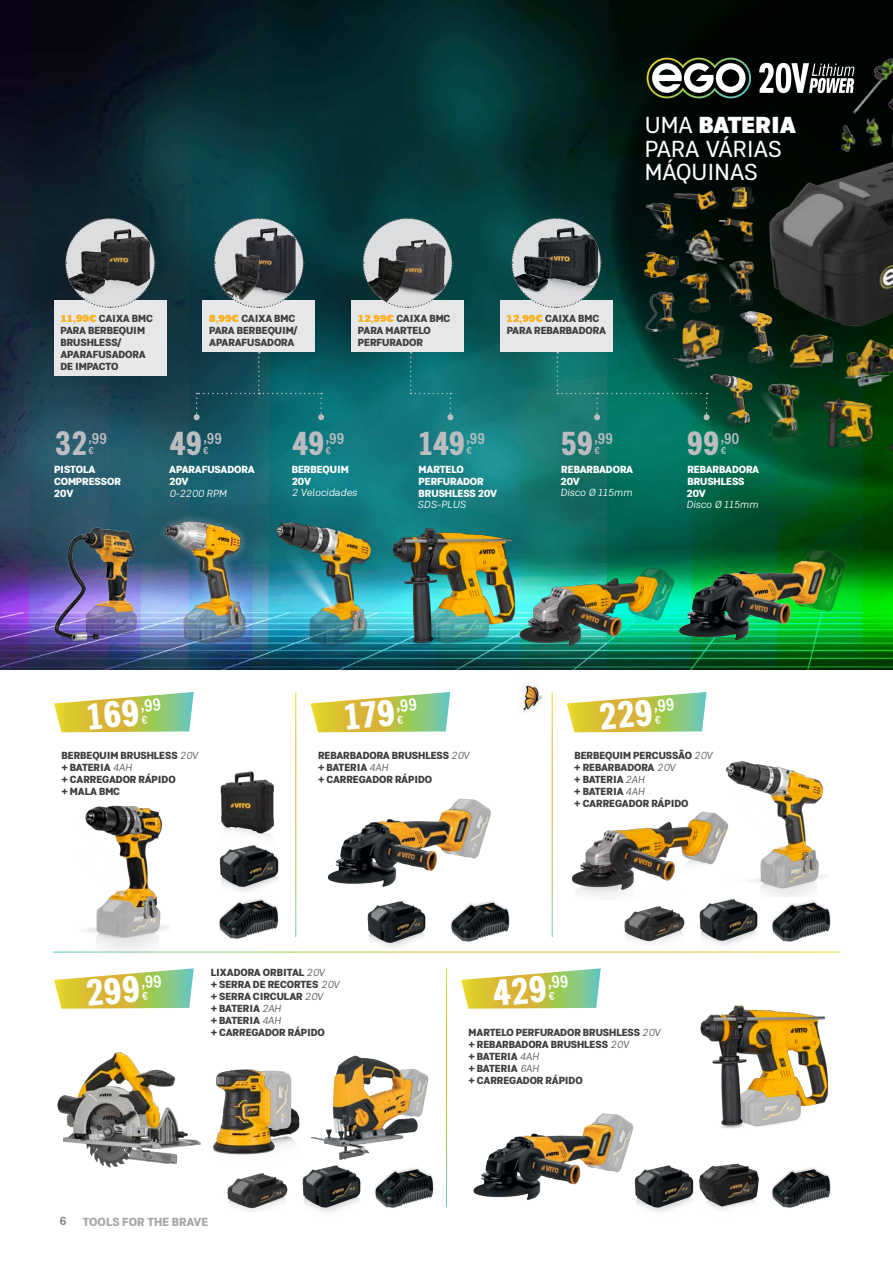
<style>
.page{position:relative;width:893px;height:1263px;background:#fff}
.page>*{position:absolute;margin:0;border:0;box-sizing:border-box;transform-origin:0 0}
.t1{font:700 34.5px "Kommon Grotesk Com";letter-spacing:-.04em;color:#bcbdc0}
.t2{font:23.7px/23.7px "Kommon Grotesk";color:#fff}
.t3{font:500 16.05px "Kommon Grotesk Com";letter-spacing:-.04em;color:#bcbdc0}
.t4{font:800 12px "Kommon Grotesk";color:#a8a9ad}
.t5{font:700 12px "Kommon Grotesk";color:#808285}
.t6{font:800 10.5px/12px "Kommon Grotesk";letter-spacing:-.01em;color:#3e3e3f}
.t7{font:800 10.5px/12px "Kommon Grotesk";letter-spacing:-.01em;color:#fff}
.t8{font:italic 10.5px "Kommon Grotesk";color:#fff}
.t9{font:500 10.35px "Kommon Grotesk Com";color:#bcbdc0}
.s1{font-weight:800}
.s2{font-family:"Kommon Grotesk Super";font-weight:400;color:#fbb121}
.s3{font-weight:400;font-style:italic;color:#57585a}
</style>
<div class="page">
<img style="left:0;top:0;width:893px;height:669px">
<img style="left:571px;top:813px;width:130px;height:83px">
<img style="left:701px;top:761px;width:127px;height:125px">
<img style="left:26px;top:509px;width:90px;height:145px">
<img style="left:327px;top:798px;width:164px;height:89px">
<img style="left:315px;top:1055px;width:114px;height:97px">
<img style="left:700px;top:1005px;width:129px;height:124px">
<img style="left:219px;top:900px;width:59px;height:39px">
<img style="left:79px;top:805px;width:90px;height:147px">
<img style="left:219px;top:846px;width:60px;height:54px">
<img style="left:220px;top:771px;width:54px;height:75px">
<img style="left:367px;top:901px;width:59px;height:46px">
<img style="left:445px;top:885px;width:65px;height:57px">
<img style="left:766px;top:885px;width:65px;height:57px">
<img style="left:624px;top:906px;width:59px;height:37px">
<img style="left:473px;top:1113px;width:161px;height:87px">
<img style="left:683px;top:886px;width:92px;height:59px">
<img style="left:213px;top:1069px;width:102px;height:86px">
<img style="left:57px;top:1052px;width:144px;height:116px">
<svg style="left:610px;top:0;width:283px;height:489px;background:#012d21"></svg>
<img style="left:831px;top:13px;width:4px;height:3px">
<img style="left:835px;top:13px;width:58px;height:19px">
<img style="left:702px;top:58px;width:191px;height:277px">
<img style="left:827px;top:335px;width:66px;height:40px">
<img style="left:873px;top:347px;width:20px;height:28px">
<img style="left:655px;top:319px;width:63px;height:38px">
<img style="left:666px;top:227px;width:48px;height:34px">
<img style="left:714px;top:217px;width:47px;height:30px">
<img style="left:828px;top:137px;width:35px;height:20px">
<img style="left:881px;top:137px;width:12px;height:19px">
<div style="left:820px;top:32px;width:73px;height:105px;background:#000400"></div>
<img style="left:849px;top:33px;width:44px;height:88px">
<img style="left:741px;top:174px;width:23px;height:43px">
<img style="left:803px;top:326px;width:41px;height:47px">
<img style="left:659px;top:261px;width:59px;height:58px">
<img style="left:636px;top:285px;width:52px;height:53px">
<img style="left:709px;top:247px;width:66px;height:66px">
<img style="left:718px;top:290px;width:85px;height:82px">
<img style="left:745px;top:372px;width:82px;height:81px">
<img style="left:803px;top:375px;width:90px;height:91px">
<img style="left:635px;top:247px;width:50px;height:35px">
<svg style="left:647px;top:58px;width:104px;height:40px"></svg>
<svg style="left:759px;top:63px;width:95px;height:30px"></svg>
<img style="left:876px;top:387px;width:17px;height:94px">
<img style="left:852px;top:113px;width:39px;height:40px">
<img style="left:664px;top:171px;width:77px;height:56px">
<img style="left:639px;top:197px;width:45px;height:44px">
<img style="left:690px;top:357px;width:87px;height:86px">
<img style="left:116px;top:474px;width:161px;height:195px">
<img style="left:251px;top:507px;width:125px;height:147px">
<img style="left:378px;top:519px;width:158px;height:134px">
<img style="left:505px;top:561px;width:156px;height:93px">
<img style="left:661px;top:542px;width:200px;height:115px">
<img style="left:378px;top:1167px;width:56px;height:41px">
<img style="left:227px;top:1173px;width:59px;height:37px">
<img style="left:286px;top:1152px;width:92px;height:60px">
<svg style="left:410px;top:352px;width:43px;height:68px;background:#127a7e"></svg>
<svg style="left:194px;top:352px;width:130px;height:68px;background:#105661"></svg>
<svg style="left:557px;top:352px;width:153px;height:68px;background:#0d6b5d"></svg>
<img style="left:775px;top:1167px;width:56px;height:41px">
<img style="left:710px;top:1163px;width:65px;height:46px">
<img style="left:619px;top:1152px;width:91px;height:60px">
<img style="left:520px;top:683px;width:23px;height:30px">
<div style="left:203px;top:301px;width:112px;height:51px;background:#e6e7e9"></div>
<svg style="left:213px;top:217px;width:92px;height:91px;background:#6c777a"></svg>
<div style="left:500px;top:301px;width:112px;height:51px;background:#e6e7e9"></div>
<svg style="left:510px;top:217px;width:92px;height:91px;background:#667475"></svg>
<div style="left:351px;top:301px;width:113px;height:51px;background:#e6e7e9"></div>
<svg style="left:362px;top:217px;width:91px;height:91px;background:#747f80"></svg>
<div style="left:54px;top:301px;width:112px;height:75px;background:#e6e7e9"></div>
<svg style="left:64px;top:217px;width:92px;height:91px;background:#707577"></svg>
<svg style="left:310px;top:692px;width:140px;height:40px"></svg>
<svg style="left:54px;top:692px;width:140px;height:40px"></svg>
<svg style="left:567px;top:692px;width:139px;height:40px"></svg>
<svg style="left:54px;top:968px;width:140px;height:41px"></svg>
<svg style="left:461px;top:968px;width:140px;height:41px"></svg>
<p class="t2" style="left:645px;top:113px;width:153px">UMA <span class="s1">BATERIA<br></span>PARA VÁRIAS<br>MÁQUINAS</p>
<p class="t6" style="left:60px;top:311px;width:94px"><span class="s2">11,99€</span> CAIXA BMC<br>PARA BERBEQUIM<br>BRUSHLESS/<br>APARAFUSADORA<br>DE IMPACTO</p>
<p class="t6" style="left:209px;top:311px;width:90px"><span class="s2">8,99€</span> CAIXA BMC<br>PARA BERBEQUIM/<br>APARAFUSADORA</p>
<p class="t6" style="left:507px;top:311px;width:101px"><span class="s2">12,99€</span> CAIXA BMC<br>PARA REBARBADORA</p>
<p class="t6" style="left:358px;top:311px;width:94px"><span class="s2">12,99€</span> CAIXA BMC</p>
<p class="t6" style="left:358px;top:323px;width:74px">PARA MARTELO</p>
<p class="t6" style="left:358px;top:335px;width:67px">PERFURADOR</p>
<p class="t1" style="left:54px;top:417px;width:36px">32</p>
<p class="t3" style="left:88px;top:427px;width:21px">,99</p>
<p class="t1" style="left:417px;top:417px;width:50px">149</p>
<p class="t1" style="left:169px;top:417px;width:35px">49</p>
<p class="t1" style="left:292px;top:417px;width:35px">49</p>
<p class="t3" style="left:203px;top:427px;width:21px">,99</p>
<p class="t3" style="left:325px;top:427px;width:21px">,99</p>
<p class="t3" style="left:466px;top:427px;width:21px">,99</p>
<p class="t9" style="left:88px;top:443px;width:7px">€</p>
<p class="t9" style="left:203px;top:443px;width:7px">€</p>
<p class="t9" style="left:326px;top:443px;width:7px">€</p>
<p class="t9" style="left:466px;top:443px;width:7px">€</p>
<p class="t1" style="left:560px;top:417px;width:35px">59</p>
<p class="t3" style="left:594px;top:427px;width:21px">,99</p>
<p class="t9" style="left:594px;top:443px;width:7px">€</p>
<p class="t1" style="left:686px;top:417px;width:36px">99</p>
<p class="t3" style="left:720px;top:427px;width:20px">,90</p>
<p class="t9" style="left:721px;top:443px;width:7px">€</p>
<p class="t7" style="left:54px;top:463px;width:68px">PISTOLA<br>COMPRESSOR</p>
<p class="t7" style="left:54px;top:487px;width:21px">20V</p>
<p class="t7" style="left:169px;top:463px;width:87px">APARAFUSADORA</p>
<p class="t7" style="left:169px;top:475px;width:21px">20V</p>
<p class="t8" style="left:169px;top:486px;width:59px">0-2200 RPM</p>
<p class="t7" style="left:292px;top:463px;width:58px">BERBEQUIM</p>
<p class="t7" style="left:292px;top:475px;width:21px">20V</p>
<p class="t8" style="left:292px;top:485px;width:67px">2 Velocidades</p>
<p class="t7" style="left:419px;top:463px;width:67px">MARTELO<br>PERFURADOR</p>
<p class="t7" style="left:419px;top:487px;width:80px">BRUSHLESS 20V</p>
<p class="t8" style="left:417px;top:497px;width:50px">SDS-PLUS</p>
<p class="t7" style="left:561px;top:463px;width:73px">REBARBADORA</p>
<p class="t7" style="left:561px;top:475px;width:21px">20V</p>
<p class="t8" style="left:560px;top:485px;width:73px">Disco Ø 115mm</p>
<p class="t7" style="left:687px;top:463px;width:73px">REBARBADORA<br>BRUSHLESS</p>
<p class="t7" style="left:687px;top:487px;width:21px">20V</p>
<p class="t8" style="left:686px;top:497px;width:73px">Disco Ø 115mm</p>
<p class="t6" style="left:62px;top:748px;width:138px">BERBEQUIM BRUSHLESS <span class="s3">20V</span></p>
<p class="t6" style="left:61px;top:760px;width:72px">+ BATERIA <span class="s3">4AH</span></p>
<p class="t6" style="left:61px;top:772px;width:116px">+ CARREGADOR RÁPIDO</p>
<p class="t6" style="left:61px;top:784px;width:60px">+ MALA BMC</p>
<p class="t6" style="left:318px;top:748px;width:153px">REBARBADORA BRUSHLESS <span class="s3">20V</span></p>
<p class="t6" style="left:318px;top:760px;width:72px">+ BATERIA <span class="s3">4AH</span></p>
<p class="t6" style="left:318px;top:772px;width:116px">+ CARREGADOR RÁPIDO</p>
<p class="t6" style="left:574px;top:748px;width:140px">BERBEQUIM PERCUSSÃO <span class="s3">20V</span></p>
<p class="t6" style="left:574px;top:760px;width:103px">+ REBARBADORA <span class="s3">20V</span></p>
<p class="t6" style="left:574px;top:772px;width:72px">+ BATERIA <span class="s3">2AH</span></p>
<p class="t6" style="left:574px;top:784px;width:72px">+ BATERIA <span class="s3">4AH</span></p>
<p class="t6" style="left:574px;top:796px;width:116px">+ CARREGADOR RÁPIDO</p>
<p class="t6" style="left:211px;top:966px;width:115px">LIXADORA ORBITAL <span class="s3">20V</span></p>
<p class="t6" style="left:211px;top:978px;width:130px">+ SERRA DE RECORTES <span class="s3">20V</span></p>
<p class="t6" style="left:211px;top:990px;width:114px">+ SERRA CIRCULAR <span class="s3">20V</span></p>
<p class="t6" style="left:211px;top:1002px;width:72px">+ BATERIA <span class="s3">2AH</span></p>
<p class="t6" style="left:211px;top:1014px;width:72px">+ BATERIA <span class="s3">4AH</span></p>
<p class="t6" style="left:211px;top:1026px;width:116px">+ CARREGADOR RÁPIDO</p>
<p class="t6" style="left:469px;top:1025px;width:194px">MARTELO PERFURADOR BRUSHLESS <span class="s3">20V</span></p>
<p class="t6" style="left:468px;top:1037px;width:162px">+ REBARBADORA BRUSHLESS <span class="s3">20V</span></p>
<p class="t6" style="left:468px;top:1049px;width:72px">+ BATERIA <span class="s3">4AH</span></p>
<p class="t6" style="left:468px;top:1061px;width:72px">+ BATERIA <span class="s3">6AH</span></p>
<p class="t6" style="left:468px;top:1073px;width:116px">+ CARREGADOR RÁPIDO</p>
<p class="t5" style="left:59px;top:1212px;width:9px">6</p>
<p class="t4" style="left:83px;top:1213px;width:127px">TOOLS FOR THE BRAVE</p>
</div>
